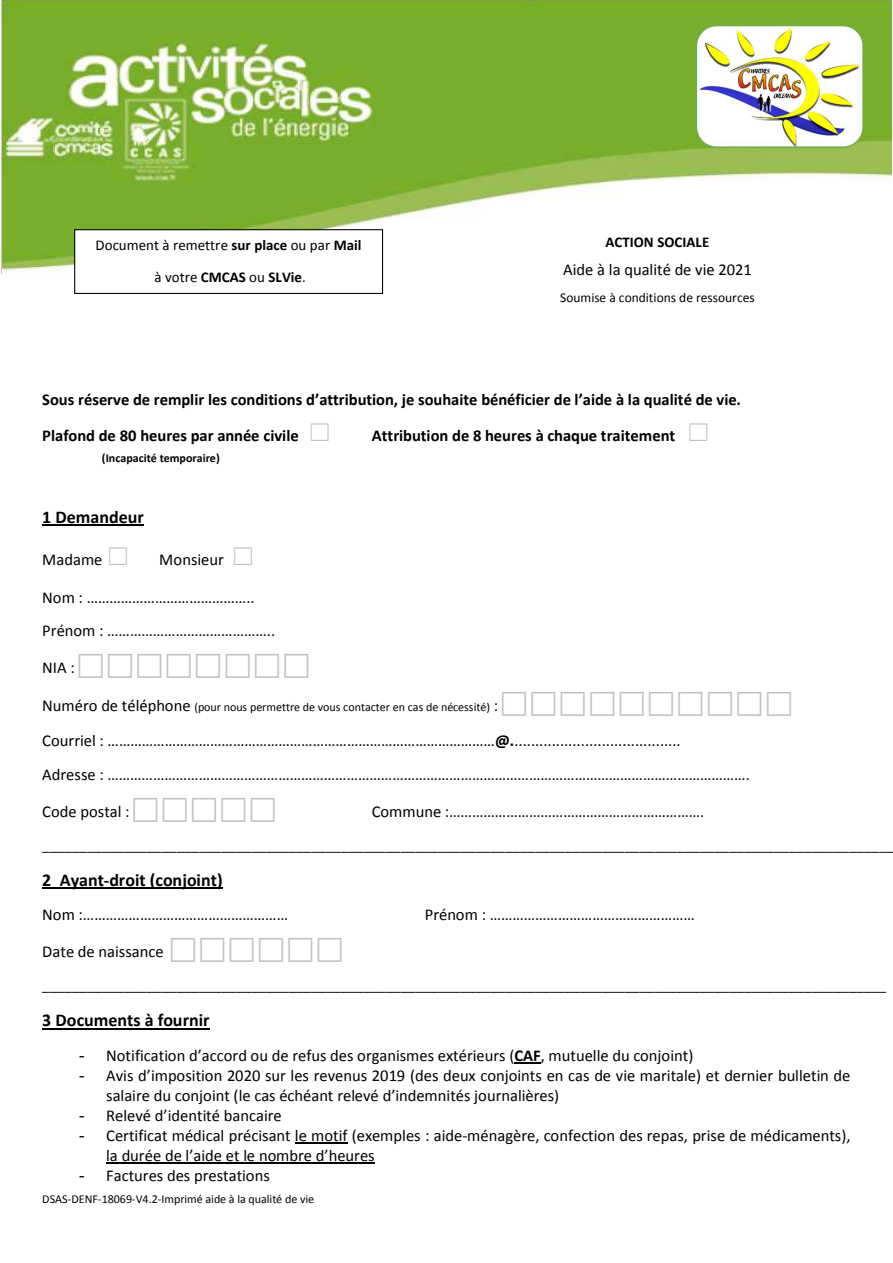
<style>
.page{position:relative;width:893px;height:1263px;background:#fff}
.page>*{position:absolute;margin:0;border:0;box-sizing:border-box;transform-origin:0 0}
.t1{font:700 18px "Calibri";color:#000}
.t2{font:16.5px/33.9px "Calibri";color:#000}
.t3{font:700 16.5px/36px "Calibri";letter-spacing:-.005em;color:#000}
.t4{font:15px/31.8px "Calibri";letter-spacing:.005em;color:#000;text-align:center}
.t5{font:700 15px "Calibri";color:#000}
.t6{font:13.5px "Calibri";color:#000}
.t7{font:12px "Calibri";letter-spacing:-.005em;color:#000}
.t8{font:700 12px "Calibri";color:#000}
.s1{font-weight:700}
.s2{font-family:"MS Gothic";font-weight:400;font-size:24px;color:#c0c0c0}
.s3{font-family:"MS Gothic";font-size:24px;color:#c0c0c0}
.s4{font-size:16.5px}
.s5{font-family:"Arial"}
</style>
<div class="page">
<hr style="left:42px;top:525px;width:102px;height:1px;background:#000">
<hr style="left:42px;top:888px;width:180px;height:1px;background:#000">
<hr style="left:42px;top:1028px;width:168px;height:1px;background:#000">
<svg style="left:514px;top:1062px;width:27px;height:1px"></svg>
<hr style="left:295px;top:1143px;width:53px;height:1px;background:#000">
<hr style="left:106px;top:1163px;width:269px;height:1px;background:#000">
<img style="left:0;top:0;width:891px;height:274px">
<svg style="left:74px;top:229px;width:309px;height:65px"></svg>
<div style="left:549px;top:227px;width:217px;height:100px;background:#fff"></div>
<img style="left:696px;top:26px;width:169px;height:122px">
<p class="t4" style="left:96px;top:229px;width:267px">Document à remettre <span class="s1">sur place</span> ou par <span class="s1">Mail </span>à votre <span class="s1">CMCAS</span> ou <span class="s1">SLVie</span>.</p>
<p class="t5" style="left:606px;top:231px;width:105px">ACTION SOCIALE</p>
<p class="t2" style="left:563px;top:253px;width:190px">Aide à la qualité de vie 2021</p>
<p class="t6" style="left:560px;top:288px;width:196px">Soumise à conditions de ressources</p>
<p class="t3" style="left:42px;top:381px;width:700px">Sous réserve de remplir les conditions d’attribution, je souhaite bénéficier de l’aide à la qualité de vie.<br>Plafond de 80 heures par année civile <span class="s2">☐</span></p>
<p class="t3" style="left:372px;top:417px;width:340px">Attribution de 8 heures à chaque traitement <span class="s2">☐</span></p>
<p class="t8" style="left:102px;top:450px;width:119px">(Incapacité temporaire)</p>
<p class="t1" style="left:42px;top:504px;width:103px">1 Demandeur</p>
<p class="t2" style="left:42px;top:542px;width:214px">Madame <span class="s3">☐</span> Monsieur <span class="s3">☐</span></p>
<p class="t2" style="left:42px;top:580px;width:234px">Nom : ……………………………………..<br>Prénom : ……………………………………..</p>
<p class="t2" style="left:42px;top:650px;width:34px">NIA :</p>
<p class="t7" style="left:42px;top:699px;width:457px"><span class="s4">Numéro de téléphone</span> (pour nous permettre de vous contacter en cas de nécessité) <span class="s4">:</span></p>
<p class="t2" style="left:42px;top:723px;width:709px">Courriel : …………………………………………………………………………………………<span class="s1">@.</span>........................................<br>Adresse : …………………………………………………………………………………………………………………………………………………….</p>
<p class="t2" style="left:42px;top:794px;width:89px">Code postal :</p>
<p class="t2" style="left:372px;top:794px;width:334px">Commune :………………………………………………………….</p>
<p class="t4" style="left:42px;top:829px;width:853px">__________________________________________________________________________________________________________________</p>
<p class="t1" style="left:42px;top:867px;width:182px">2 Ayant-droit (conjoint)</p>
<p class="t2" style="left:42px;top:897px;width:247px">Nom :………………………………………………</p>
<p class="t2" style="left:425px;top:897px;width:272px">Prénom : ………………………………………………</p>
<p class="t2" style="left:42px;top:934px;width:123px">Date de naissance</p>
<p class="t4" style="left:42px;top:969px;width:846px">_________________________________________________________________________________________________________________</p>
<p class="t1" style="left:42px;top:1007px;width:169px">3 Documents à fournir</p>
<p class="t2" style="left:79px;top:1037px;width:616px"><span class="s5">-</span> Notification d’accord ou de refus des organismes extérieurs (<span class="s1">CAF</span>, mutuelle du conjoint)</p>
<p class="t2" style="left:106px;top:1065px;width:746px;line-height:20px;text-indent:-27px"><span class="s5">-</span> Avis d’imposition 2020 sur les revenus 2019 (des deux conjoints en cas de vie maritale) et dernier bulletin de salaire du conjoint (le cas échéant relevé d’indemnités journalières)</p>
<p class="t2" style="left:79px;top:1098px;width:204px"><span class="s5">-</span> Relevé d’identité bancaire</p>
<p class="t2" style="left:106px;top:1125px;width:746px;line-height:20.1px;text-indent:-27px"><span class="s5">-</span> Certificat médical précisant le motif (exemples : aide-ménagère, confection des repas, prise de médicaments), la durée de l’aide et le nombre d’heures</p>
<p class="t2" style="left:79px;top:1158px;width:192px"><span class="s5">-</span> Factures des prestations</p>
<p class="t7" style="left:42px;top:1190px;width:273px">DSAS-DENF-18069-V4.2-Imprimé aide à la qualité de vie</p>
</div>
